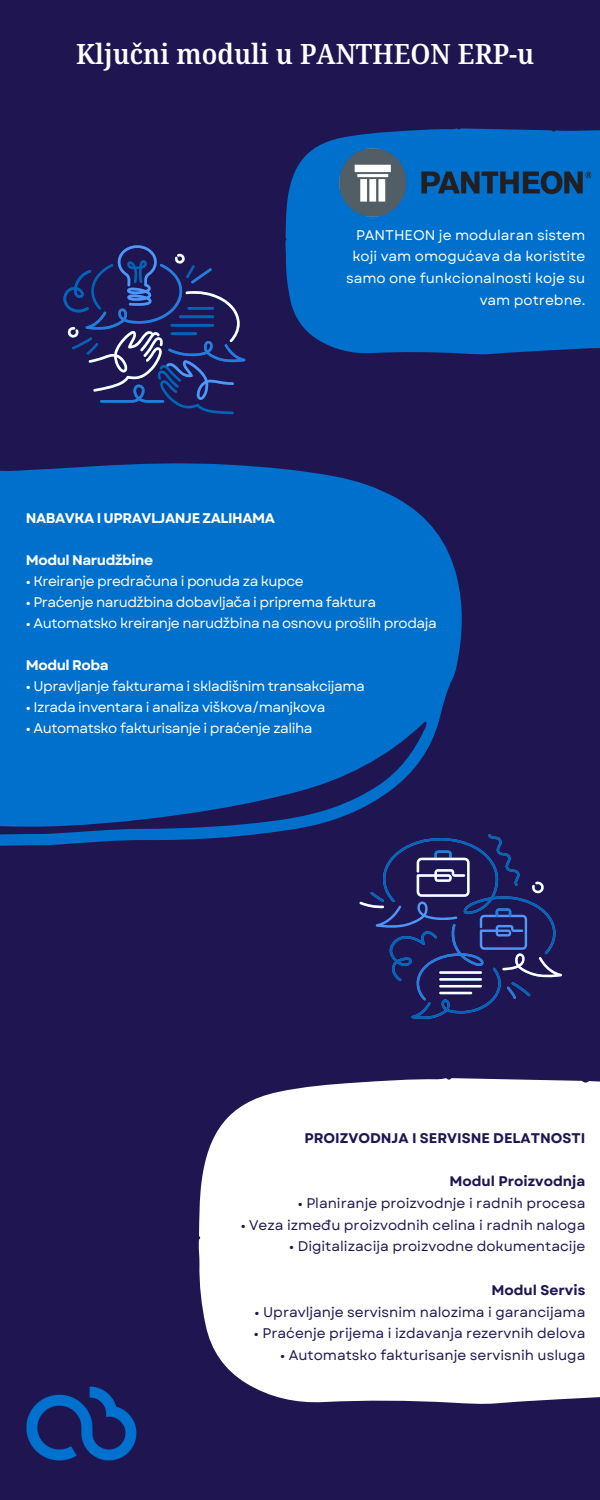
<style>
.page{position:relative;width:600px;height:1500px;background:#1f1651}
.page>*{position:absolute;margin:0;border:0;box-sizing:border-box;transform-origin:0 0}
.t1{font:600 semi-condensed 28px "Noto Serif Devanagari";color:#fff}
.t2{font:14px "Garet";letter-spacing:-.035em;color:#fff}
.t3{font:14px "Garet";color:#1f1651}
.t4{font:14px/21.8px "Garet";color:#fff;text-align:right}
.t5{font:700 14px "Garet";color:#1f1651}
.t6{font:700 14px "Garet";letter-spacing:-.035em;color:#fff}
</style>
<div class="page">
<svg style="left:359px;top:834px;width:203px;height:185px"></svg>
<svg style="left:285px;top:128px;width:315px;height:227px;background:#0268c2"></svg>
<svg style="left:0;top:463px;width:464px;height:387px;fill:#0070cd"></svg>
<div style="left:198px;top:1078px;width:402px;height:326px;background:#fff"></div>
<img style="left:336px;top:146px;width:258px;height:73px">
<svg style="left:63px;top:245px;width:182px;height:169px"></svg>
<img style="left:26px;top:1386px;width:111px;height:74px">
<p class="t1" style="left:76px;top:38px;width:460px">Ključni moduli u PANTHEON ERP-u</p>
<h1 class="t4" style="left:346px;top:224px;width:241px">PANTHEON je modularan sistem koji vam omogućava da koristite samo one funkcionalnosti koje su vam potrebne.</h1>
<p class="t6" style="left:26px;top:508px;width:250px">NABAVKA I UPRAVLJANJE ZALIHAMA</p>
<p class="t6" style="left:26px;top:550px;width:129px">Modul Narudžbine</p>
<p class="t2" style="left:26px;top:571px;width:279px">• Kreiranje predračuna i ponuda za kupce</p>
<p class="t2" style="left:26px;top:592px;width:352px">• Praćenje narudžbina dobavljača i priprema faktura</p>
<p class="t2" style="left:26px;top:613px;width:412px">• Automatsko kreiranje narudžbina na osnovu prošlih prodaja</p>
<p class="t6" style="left:26px;top:655px;width:84px">Modul Roba</p>
<p class="t2" style="left:26px;top:676px;width:340px">• Upravljanje fakturama i skladišnim transakcijama</p>
<p class="t2" style="left:26px;top:697px;width:301px">• Izrada inventara i analiza viškova/manjkova</p>
<p class="t2" style="left:26px;top:718px;width:288px">• Automatsko fakturisanje i praćenje zaliha</p>
<p class="t5" style="left:304px;top:1128px;width:282px">PROIZVODNJA I SERVISNE DELATNOSTI</p>
<p class="t5" style="left:449px;top:1171px;width:137px">Modul Proizvodnja</p>
<p class="t3" style="left:298px;top:1193px;width:289px">• Planiranje proizvodnje i radnih procesa</p>
<p class="t3" style="left:241px;top:1215px;width:346px">• Veza između proizvodnih celina i radnih naloga</p>
<p class="t3" style="left:289px;top:1236px;width:298px">• Digitalizacija proizvodne dokumentacije</p>
<p class="t5" style="left:491px;top:1280px;width:95px">Modul Servis</p>
<p class="t3" style="left:255px;top:1302px;width:332px">• Upravljanje servisnim nalozima i garancijama</p>
<p class="t3" style="left:254px;top:1323px;width:333px">• Praćenje prijema i izdavanja rezervnih delova</p>
<p class="t3" style="left:280px;top:1345px;width:307px">• Automatsko fakturisanje servisnih usluga</p>
</div>
